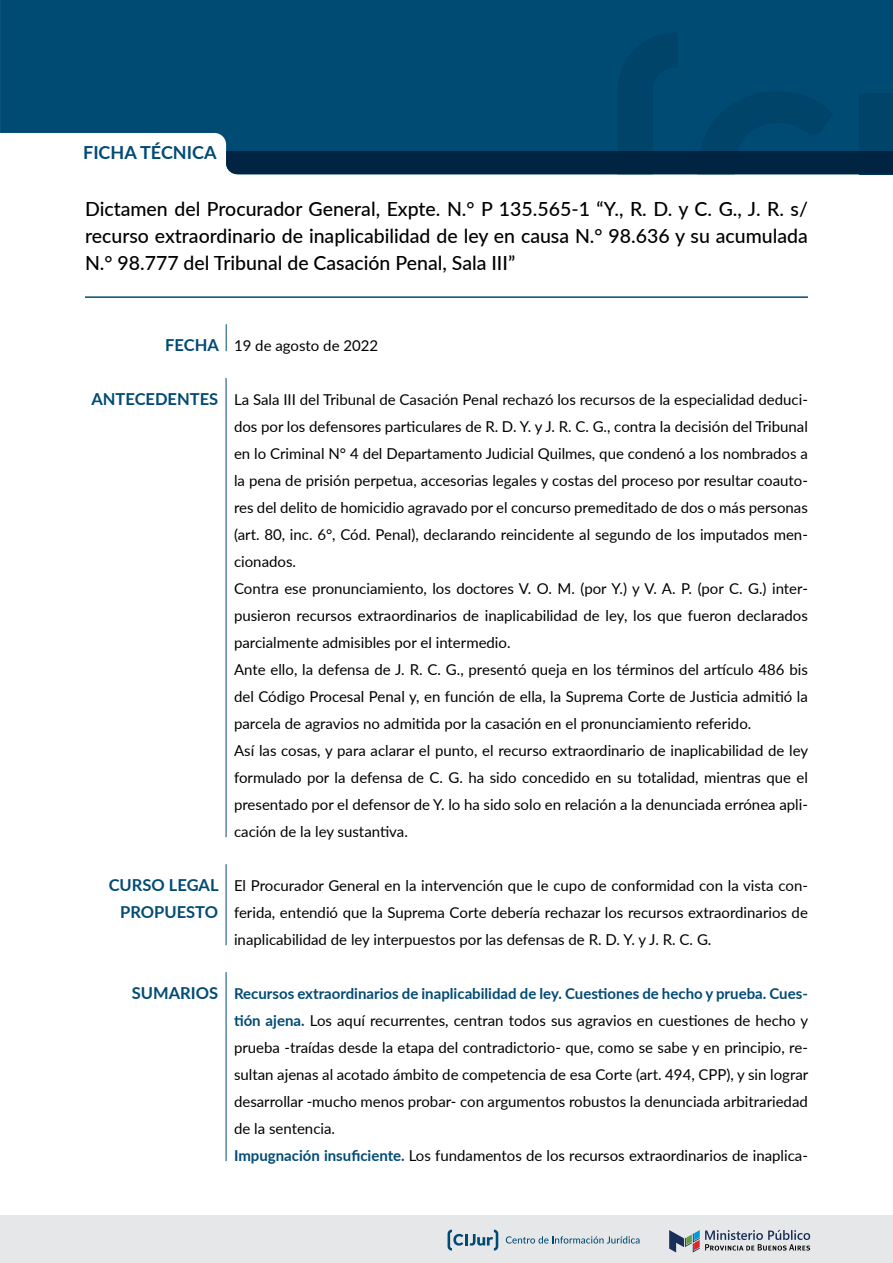
<style>
.page{position:relative;width:893px;height:1263px;background:#fff}
.page>*{position:absolute;margin:0;border:0;box-sizing:border-box;transform-origin:0 0}
.t1{font:500 19.5px/27px "Lato";color:#000;text-align:justify}
.t2{font:700 18px "Lato";color:#004b74}
.t3{font:700 16.5px/27px "Lato";color:#004b74;text-align:right}
.t4{font:15px/27px "Lato";color:#000}
.s1{font-weight:700;color:#004b74}
</style>
<div class="page">
<div style="left:0;top:1215px;width:893px;height:48px;background:#e6e7e8"></div>
<svg style="left:669px;top:1230px;width:141px;height:22px"></svg>
<svg style="left:506px;top:1236px;width:133px;height:7px"></svg>
<svg style="left:448px;top:1229px;width:50px;height:21px"></svg>
<div style="left:0;top:0;width:893px;height:143px;background:#004b74"></div>
<svg style="left:226px;top:32px;width:667px;height:142px;background:#00446b"></svg>
<hr style="left:85px;top:296px;width:723px;height:2px;background:#004b74">
<svg style="left:226px;top:324px;width:1px;height:27px"></svg>
<hr style="left:226px;top:378px;width:1px;height:459px;background:#004b74">
<hr style="left:226px;top:864px;width:1px;height:81px;background:#004b74">
<hr style="left:226px;top:972px;width:1px;height:189px;background:#004b74">
<p class="t2" style="left:83px;top:139px;width:135px">FICHA TÉCNICA</p>
<h1 class="t1" style="left:85px;top:195px;width:724px">Dictamen del Procurador General, Expte. N.° P 135.565-1 “Y., R. D. y C. G., J. R. s/ recurso extraordinario de inaplicabilidad de ley en causa N.° 98.636 y su acumulada N.° 98.777 del Tribunal de Casación Penal, Sala III”</h1>
<p class="t3" style="left:165px;top:331px;width:55px">FECHA</p>
<p class="t4" style="left:234px;top:331px;width:146px">19 de agosto de 2022</p>
<p class="t3" style="left:91px;top:385px;width:128px">ANTECEDENTES</p>
<p class="t4" style="left:234px;top:385px;width:576px">La Sala III del Tribunal de Casación Penal rechazó los recursos de la especialidad deduci&shy;dos por los defensores particulares de R. D. Y. y J. R. C. G., contra la decisión del Tribunal en lo Criminal N° 4 del Departamento Judicial Quilmes, que condenó a los nombrados a la pena de prisión perpetua, accesorias legales y costas del proceso por resultar coauto&shy;res del delito de homicidio agravado por el concurso premeditado de dos o más personas (art. 80, inc. 6°, Cód. Penal), declarando reincidente al segundo de los imputados men&shy;cionados.<br>Contra ese pronunciamiento, los doctores V. O. M. (por Y.) y V. A. P. (por C. G.) inter&shy;pusieron recursos extraordinarios de inaplicabilidad de ley, los que fueron declarados parcialmente admisibles por el intermedio.<br>Ante ello, la defensa de J. R. C. G., presentó queja en los términos del artículo 486 bis del Código Procesal Penal y, en función de ella, la Suprema Corte de Justicia admitió la parcela de agravios no admitida por la casación en el pronunciamiento referido.<br>Así las cosas, y para aclarar el punto, el recurso extraordinario de inaplicabilidad de ley formulado por la defensa de C. G. ha sido concedido en su totalidad, mientras que el presentado por el defensor de Y. lo ha sido solo en relación a la denunciada errónea apli&shy;cación de la ley sustantiva.</p>
<p class="t3" style="left:109px;top:871px;width:111px">CURSO LEGAL<br>PROPUESTO</p>
<p class="t4" style="left:234px;top:871px;width:575px;text-align:justify">El Procurador General en la intervención que le cupo de conformidad con la vista con&shy;ferida, entendió que la Suprema Corte debería rechazar los recursos extraordinarios de inaplicabilidad de ley interpuestos por las defensas de R. D. Y. y J. R. C. G.</p>
<p class="t3" style="left:132px;top:979px;width:88px">SUMARIOS</p>
<p class="t4" style="left:234px;top:979px;width:576px"><span class="s1">Recursos extraordinarios de inaplicabilidad de ley. Cuestiones de hecho y prueba. Cues&shy;tión ajena.</span> Los aquí recurrentes, centran todos sus agravios en cuestiones de hecho y prueba -traídas desde la etapa del contradictorio- que, como se sabe y en principio, re&shy;sultan ajenas al acotado ámbito de competencia de esa Corte (art. 494, CPP), y sin lograr desarrollar -mucho menos probar- con argumentos robustos la denunciada arbitrariedad de la sentencia.<br><span class="s1">Impugnación insuficiente.</span> Los fundamentos de los recursos extraordinarios de inaplica-</p>
</div>
